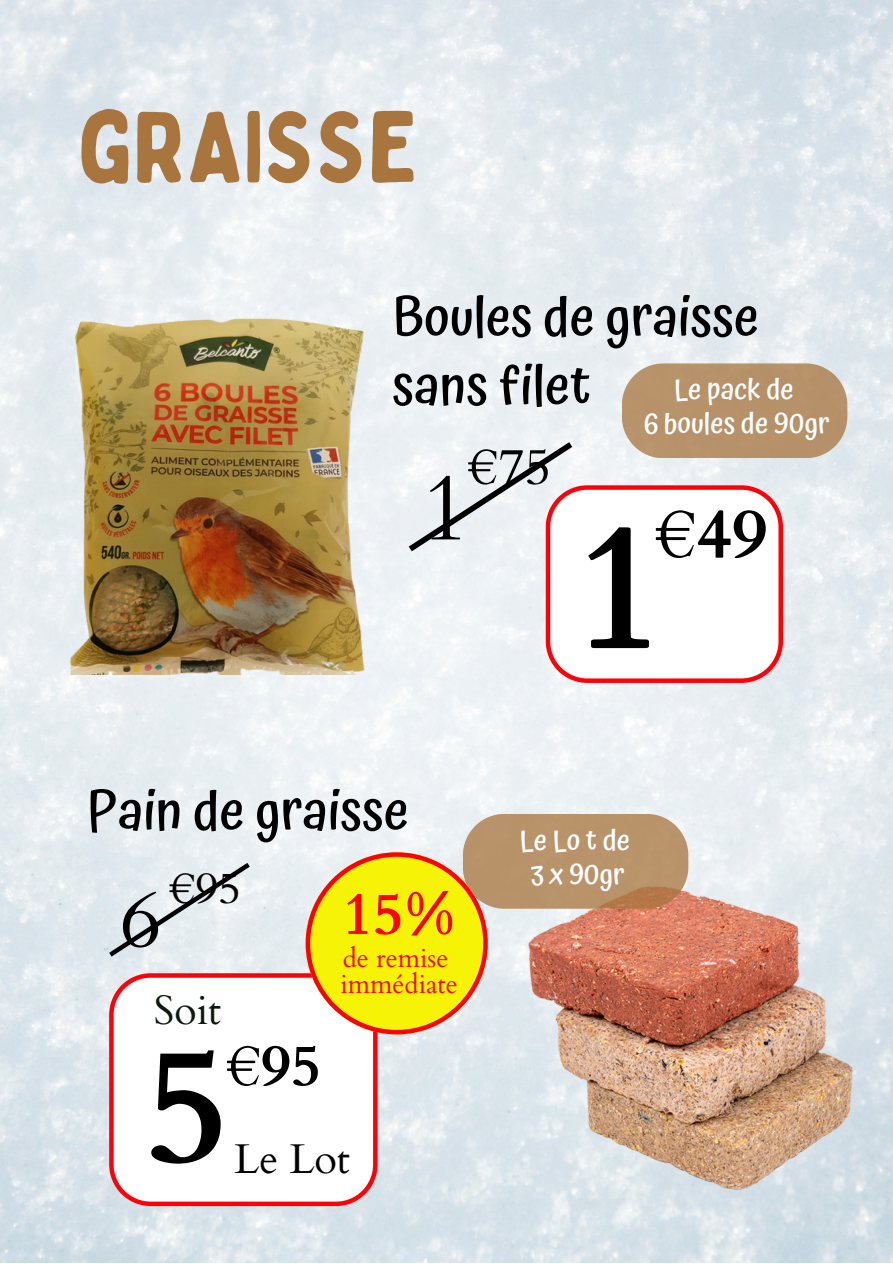
<style>
.page{position:relative;width:893px;height:1264px;background:#fff}
.page>*{position:absolute;margin:0;border:0;box-sizing:border-box;transform-origin:0 0}
.t1{font:700 179.25px "Cardo";color:#000}
.t2{font:700 165px "Cardo";color:#000}
.t3{font:100.35px "Bobby Jones Soft";color:#a8753e}
.t4{font:94.35px "Cardo";color:#000}
.t5{font:81.3px "Cardo";color:#000}
.t6{font:700 69.45px "Cardo";color:#000}
.t7{font:700 59.4px "Cardo";color:#ff0008}
.t8{font:700 58.35px "Cardo";color:#000}
.t9{font:500 54px "Atma";color:#000}
.t10{font:51.45px "Cardo";color:#000}
.t11{font:44.25px "Cardo";color:#000}
.t12{font:41.55px "Cardo";color:#000}
.t13{font:40.95px "Cardo";color:#0c190e}
.t14{font:500 28.65px "Atma";color:#fff}
.t15{font:500 28.65px "Atma";letter-spacing:.095em;color:#fff}
.t16{font:26.4px "Cardo";color:#ff0008}
</style>
<div class="page">
<img style="left:0;top:0;width:892px;height:1262px">
<img style="left:33px;top:317px;width:377px;height:357px">
<svg style="left:622px;top:363px;width:225px;height:95px;background:#ba9873"></svg>
<svg style="left:545px;top:485px;width:238px;height:198px"></svg>
<svg style="left:402px;top:437px;width:176px;height:119px"></svg>
<img style="left:467px;top:856px;width:425px;height:362px">
<svg style="left:109px;top:973px;width:268px;height:232px"></svg>
<svg style="left:104px;top:858px;width:151px;height:102px;background:#dbe1e5"></svg>
<svg style="left:305px;top:813px;width:383px;height:221px;background:#dbb968"></svg>
<p class="t3" style="left:77px;top:85px;width:342px">gRAISSE</p>
<p class="t9" style="left:392px;top:285px;width:368px">Boules de graisse</p>
<p class="t9" style="left:392px;top:353px;width:200px">sans filet</p>
<p class="t14" style="left:674px;top:372px;width:121px">Le pack de</p>
<p class="t14" style="left:643px;top:406px;width:187px">6 boules de 90gr</p>
<p class="t4" style="left:421px;top:446px;width:50px">1</p>
<p class="t10" style="left:467px;top:433px;width:85px">€75</p>
<p class="t6" style="left:655px;top:488px;width:114px">€49</p>
<p class="t1" style="left:573px;top:470px;width:93px">1</p>
<p class="t9" style="left:87px;top:778px;width:323px">Pain de graisse</p>
<p class="t5" style="left:120px;top:866px;width:43px">6</p>
<p class="t11" style="left:169px;top:858px;width:73px">€95</p>
<p class="t13" style="left:154px;top:983px;width:69px">Soit</p>
<p class="t7" style="left:342px;top:875px;width:115px">15%</p>
<p class="t16" style="left:343px;top:940px;width:107px">de remise</p>
<p class="t16" style="left:340px;top:966px;width:119px">immédiate</p>
<p class="t2" style="left:144px;top:998px;width:86px">5</p>
<p class="t8" style="left:226px;top:1027px;width:96px">€95</p>
<p class="t12" style="left:234px;top:1132px;width:117px">Le Lot</p>
<p class="t15" style="left:519px;top:822px;width:112px">LeLotde</p>
<p class="t14" style="left:530px;top:857px;width:95px">3 x 90gr</p>
</div>
